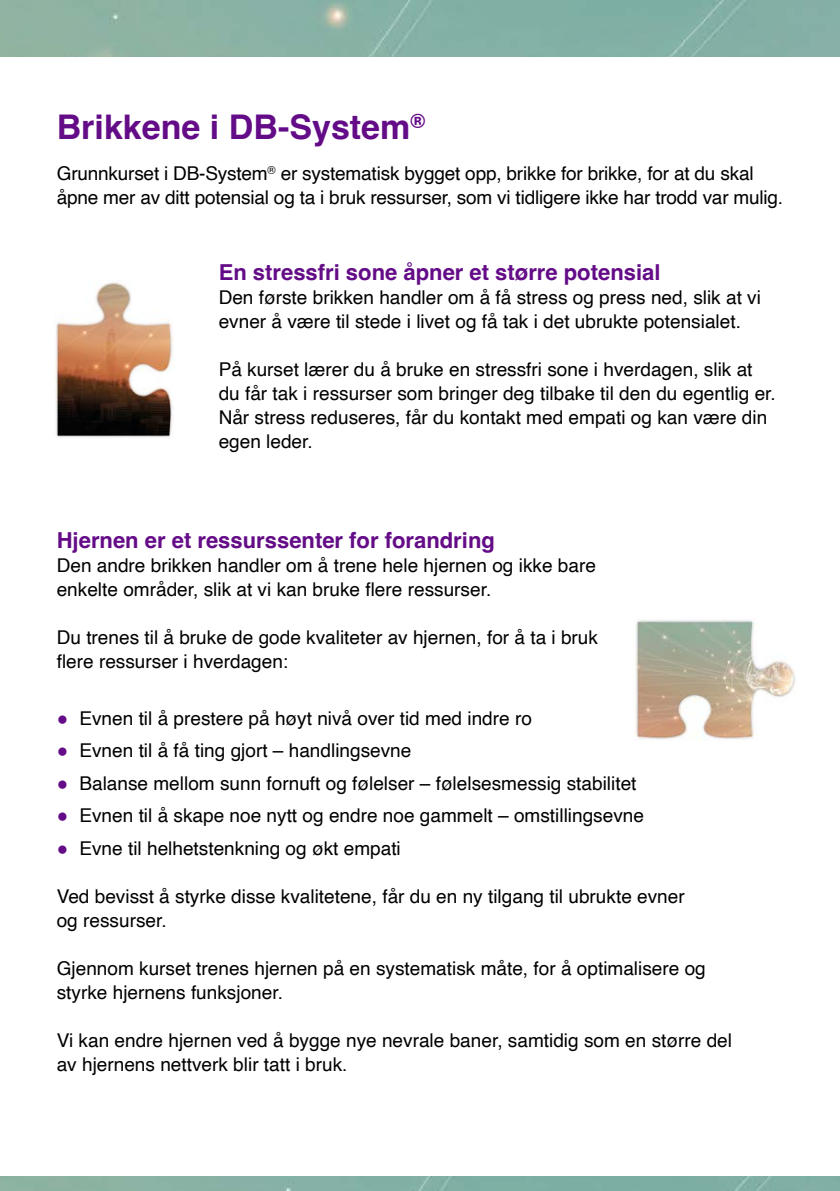
<style>
.page{position:relative;width:840px;height:1191px;background:#fff}
.page>*{position:absolute;margin:0;border:0;box-sizing:border-box;transform-origin:0 0}
.t1{font:700 34px "Helvetica";color:#640c87}
.t2{font:700 22px "Helvetica";color:#640c87}
.t3{font:19px/24px "Helvetica";color:#000}
.s1{color:#640c87}
</style>
<div class="page">
<img style="left:0;top:0;width:839px;height:57px">
<img style="left:0;top:1176px;width:839px;height:15px">
<img style="left:54px;top:282px;width:119px;height:156px">
<img style="left:634px;top:620px;width:162px;height:120px">
<h1 class="t1" style="left:57px;top:106px;width:369px">Brikkene i DB-System<sup>®</sup></h1>
<p class="t3" style="left:57px;top:162px;width:727px">Grunnkurset i DB-System<sup>®</sup> er systematisk bygget opp, brikke for brikke, for at du skal åpne mer av ditt potensial og ta i bruk ressurser, som vi tidligere ikke har trodd var mulig.</p>
<p class="t2" style="left:218px;top:259px;width:443px">En stressfri sone åpner et større potensial</p>
<p class="t3" style="left:218px;top:286px;width:543px">Den første brikken handler om å få stress og press ned, slik at vi evner å være til stede i livet og få tak i det ubrukte potensialet.</p>
<p class="t3" style="left:218px;top:358px;width:558px">På kurset lærer du å bruke en stressfri sone i hverdagen, slik at du får tak i ressurser som bringer deg tilbake til den du egentlig er.<br>Når stress reduseres, får du kontakt med empati og kan være din egen leder.</p>
<p class="t2" style="left:57px;top:527px;width:439px">Hjernen er et ressurssenter for forandring</p>
<p class="t3" style="left:57px;top:554px;width:540px">Den andre brikken handler om å trene hele hjernen og ikke bare enkelte områder, slik at vi kan bruke flere ressurser.</p>
<p class="t3" style="left:57px;top:626px;width:542px">Du trenes til å bruke de gode kvaliteter av hjernen, for å ta i bruk flere ressurser i hverdagen:</p>
<p class="t3" style="left:57px;top:706px;width:476px"><span class="s1">●</span> Evnen til å prestere på høyt nivå over tid med indre ro</p>
<p class="t3" style="left:57px;top:739px;width:356px"><span class="s1">●</span> Evnen til å få ting gjort – handlingsevne</p>
<p class="t3" style="left:57px;top:771px;width:581px"><span class="s1">●</span> Balanse mellom sunn fornuft og følelser – følelsesmessig stabilitet</p>
<p class="t3" style="left:57px;top:804px;width:588px"><span class="s1">●</span> Evnen til å skape noe nytt og endre noe gammelt – omstillingsevne</p>
<p class="t3" style="left:57px;top:836px;width:345px"><span class="s1">●</span> Evne til helhetstenkning og økt empati</p>
<p class="t3" style="left:57px;top:884px;width:629px">Ved bevisst å styrke disse kvalitetene, får du en ny tilgang til ubrukte evner og ressurser.</p>
<p class="t3" style="left:57px;top:956px;width:650px">Gjennom kurset trenes hjernen på en systematisk måte, for å optimalisere og styrke hjernens funksjoner.</p>
<p class="t3" style="left:57px;top:1028px;width:676px">Vi kan endre hjernen ved å bygge nye nevrale baner, samtidig som en større del av hjernens nettverk blir tatt i bruk.</p>
</div>
